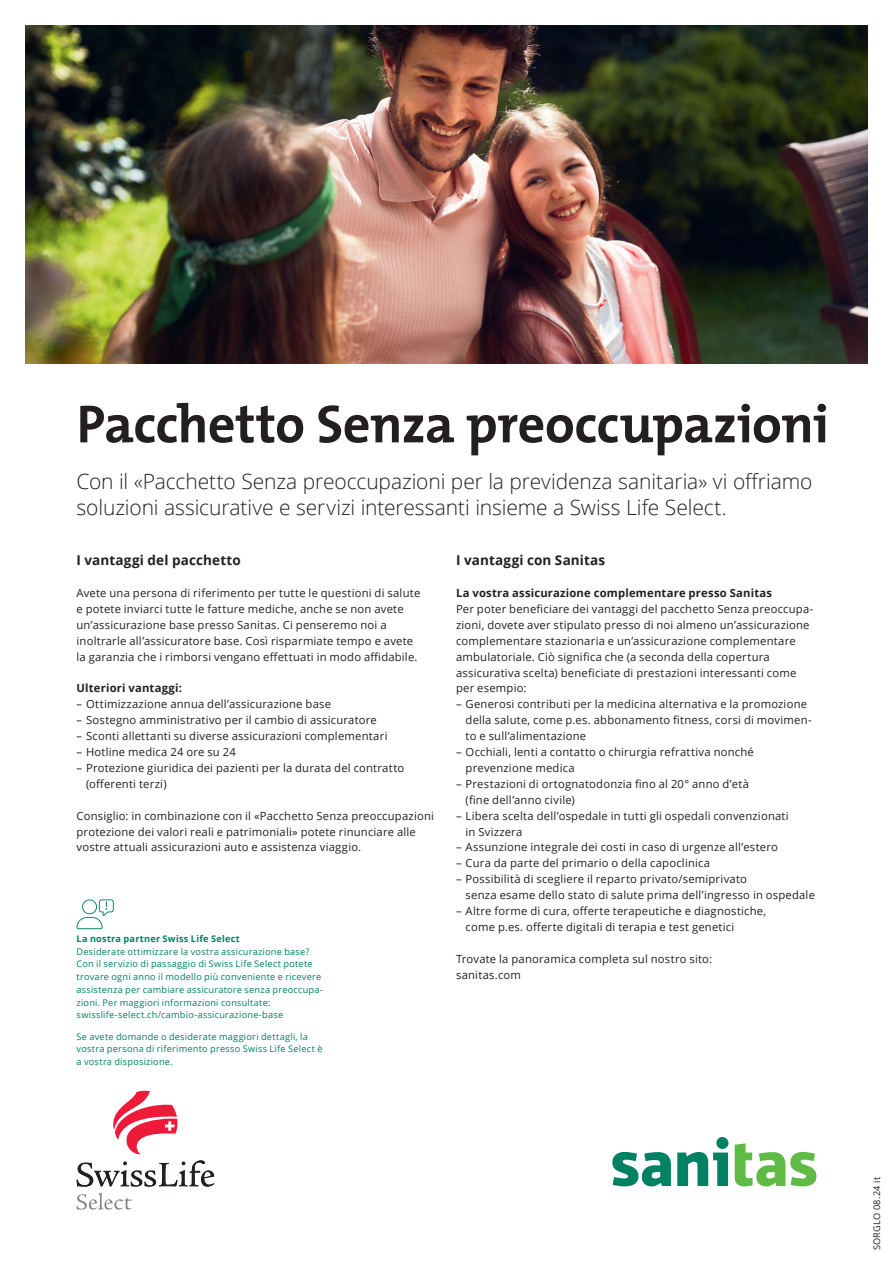
<style>
.page{position:relative;width:893px;height:1263px;background:#fff}
.page>*{position:absolute;margin:0;border:0;box-sizing:border-box;transform-origin:0 0}
.t1{font:54px "The Mix Bold Plain";letter-spacing:-.01em;color:#231f20}
.t2{font:300 21px/25.5px "Open Sans";letter-spacing:-.005em;color:#231f20}
.t3{font:700 13.5px "Open Sans";letter-spacing:.01em;color:#231f20}
.t4{font:11.25px/15.9px "Open Sans";letter-spacing:.02em;color:#231f20}
.t5{font:700 11.25px "Open Sans";letter-spacing:.015em;color:#231f20}
.t6{font:9.15px/12.8px "Open Sans";letter-spacing:.025em;color:#008164}
.t7{font:700 9.15px "Open Sans";letter-spacing:.025em;color:#008164}
.t8{font:9.15px "Open Sans";letter-spacing:.03em;color:#231f20}
</style>
<div class="page">
<div style="left:716px;top:1137px;width:12px;height:12px;background:#008164;border-radius:50%"></div>
<svg style="left:612px;top:1152px;width:59px;height:34px"></svg>
<svg style="left:677px;top:1152px;width:51px;height:34px"></svg>
<svg style="left:735px;top:1143px;width:81px;height:43px"></svg>
<svg style="left:113px;top:1091px;width:64px;height:63px"></svg>
<svg style="left:77px;top:1160px;width:137px;height:27px"></svg>
<svg style="left:77px;top:1193px;width:55px;height:16px"></svg>
<svg style="left:77px;top:899px;width:37px;height:30px"></svg>
<img style="left:26px;top:26px;width:841px;height:338px">
<h1 class="t1" style="left:77px;top:379px;width:754px">Pacchetto Senza preoccupazioni</h1>
<h2 class="t2" style="left:77px;top:468px;width:737px">Con il «Pacchetto Senza preoccupazioni per la previdenza sanitaria» vi offriamo soluzioni assicurative e servizi interessanti insieme a Swiss Life Select.</h2>
<p class="t3" style="left:77px;top:551px;width:166px">I vantaggi del pacchetto</p>
<p class="t4" style="left:77px;top:585px;width:345px">Avete una persona di riferimento per tutte le questioni di salute e potete inviarci tutte le fatture mediche, anche se non avete un’assicurazione base presso Sanitas. Ci penseremo noi a inoltrarle all’assicuratore base. Così risparmiate tempo e avete la garanzia che i rimborsi vengano effettuati in modo affidabile.</p>
<p class="t5" style="left:77px;top:680px;width:107px">Ulteriori vantaggi:</p>
<p class="t4" style="left:77px;top:696px;width:256px">– Ottimizzazione annua dell’assicurazione base</p>
<p class="t4" style="left:77px;top:712px;width:302px">– Sostegno amministrativo per il cambio di assicuratore</p>
<p class="t4" style="left:77px;top:728px;width:312px">– Sconti allettanti su diverse assicurazioni complementari</p>
<p class="t4" style="left:77px;top:744px;width:161px">– Hotline medica 24 ore su 24</p>
<p class="t4" style="left:86px;top:760px;width:320px;text-indent:-10px">– Protezione giuridica dei pazienti per la durata del contratto (offerenti terzi)</p>
<p class="t4" style="left:77px;top:807px;width:359px">Consiglio: in combinazione con il «Pacchetto Senza preoccupazioni protezione dei valori reali e patrimoniali» potete rinunciare alle vostre attuali assicurazioni auto e assistenza viaggio.</p>
<p class="t7" style="left:77px;top:932px;width:165px">La nostra partner Swiss Life Select</p>
<p class="t6" style="left:77px;top:945px;width:248px">Desiderate ottimizzare la vostra assicurazione base?<br>Con il servizio di passaggio di Swiss Life Select potete trovare ogni anno il modello più conveniente e ricevere assistenza per cambiare assicuratore senza preoccupa&shy;zioni. Per maggiori informazioni consultate: swisslife-select.ch/cambio-assicurazione-base</p>
<p class="t6" style="left:77px;top:1030px;width:247px">Se avete domande o desiderate maggiori dettagli, la vostra persona di riferimento presso Swiss Life Select è a vostra disposizione.</p>
<p class="t3" style="left:456px;top:551px;width:151px">I vantaggi con Sanitas</p>
<p class="t5" style="left:456px;top:585px;width:318px">La vostra assicurazione complementare presso Sanitas</p>
<p class="t4" style="left:456px;top:601px;width:359px">Per poter beneficiare dei vantaggi del pacchetto Senza preoccupa&shy;zioni, dovete aver stipulato presso di noi almeno un’assicurazione complementare stazionaria e un’assicurazione complementare ambulatoriale. Ciò significa che (a seconda della copertura assicurativa scelta) beneficiate di prestazioni interessanti come per esempio:</p>
<p class="t4" style="left:466px;top:696px;width:348px;text-indent:-10px">– Generosi contributi per la medicina alternativa e la promozione della salute, come p.es. abbonamento fitness, corsi di movimen&shy;to e sull’alimentazione</p>
<p class="t4" style="left:466px;top:744px;width:290px;text-indent:-10px">– Occhiali, lenti a contatto o chirurgia refrattiva nonché prevenzione medica</p>
<p class="t4" style="left:466px;top:775px;width:285px;text-indent:-10px">– Prestazioni di ortognatodonzia fino al 20° anno d’età (fine dell’anno civile)</p>
<p class="t4" style="left:466px;top:807px;width:325px;text-indent:-10px">– Libera scelta dell’ospedale in tutti gli ospedali convenzionati in Svizzera</p>
<p class="t4" style="left:456px;top:839px;width:323px">– Assunzione integrale dei costi in caso di urgenze all’estero</p>
<p class="t4" style="left:456px;top:855px;width:256px">– Cura da parte del primario o della capoclinica</p>
<p class="t4" style="left:466px;top:871px;width:351px;text-indent:-10px">– Possibilità di scegliere il reparto privato/semiprivato<br>senza esame dello stato di salute prima dell’ingresso in ospedale</p>
<p class="t4" style="left:466px;top:903px;width:302px;text-indent:-10px">– Altre forme di cura, offerte terapeutiche e diagnostiche, come p.es. offerte digitali di terapia e test genetici</p>
<p class="t4" style="left:456px;top:950px;width:257px">Trovate la panoramica completa sul nostro sito: sanitas.com</p>
<p class="t8" style="left:871px;top:1250px;width:75px;rotate:-90deg">SORGLO 08.24 it</p>
</div>
